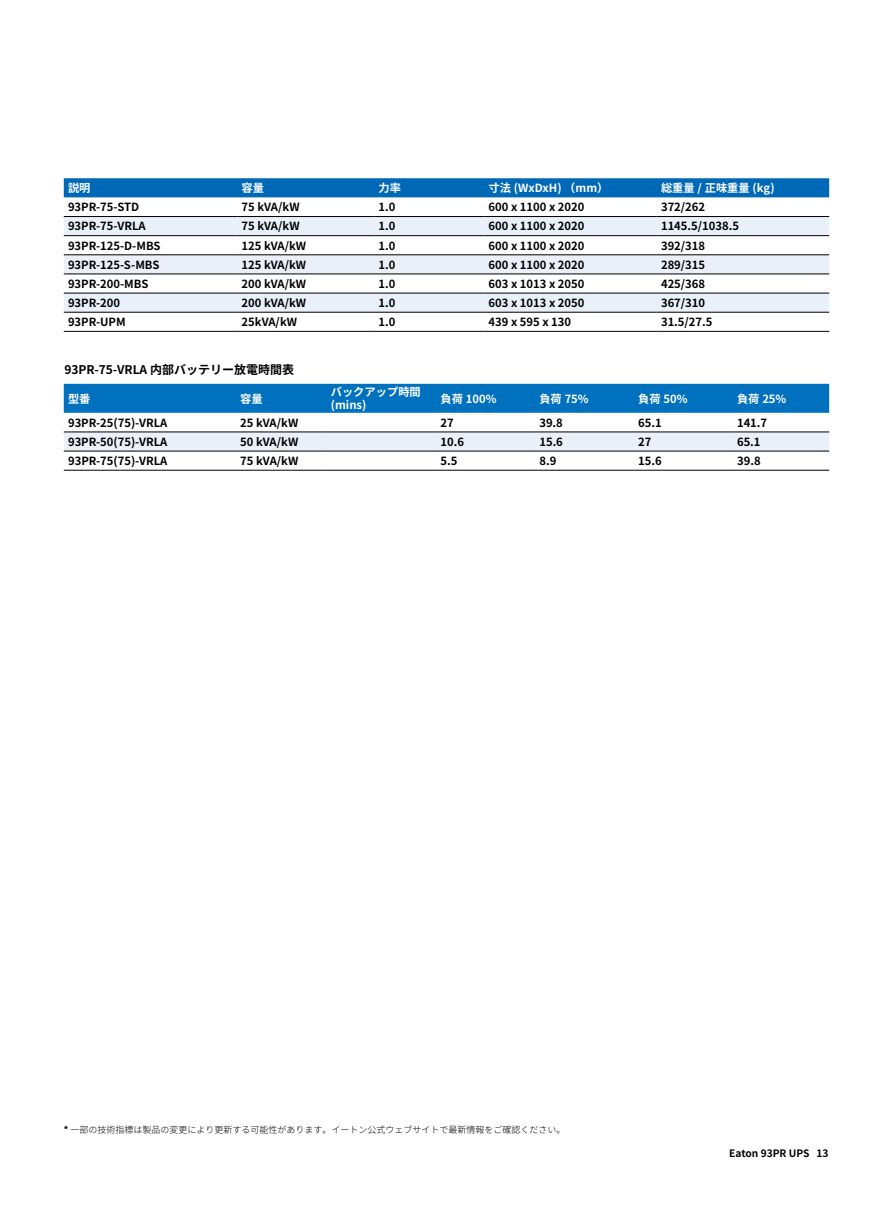
<style>
.page{position:relative;width:893px;height:1212px;background:#fff}
.page>*{position:absolute;margin:0;border:0;box-sizing:border-box;transform-origin:0 0}
.t1{font:700 12px "Noto Sans CJ Kjp";color:#000}
.t2{font:700 11.25px "Noto Sans CJ Kjp";color:#000}
.t3{font:700 11.25px/13.5px "Noto Sans CJ Kjp";color:#fff}
.t4{font:700 10.2px "Noto Sans CJ Kjp";color:#000}
.t5{font:300 9px "Noto Sans CJ Kjp";color:#000}
.s1{font-weight:700}
</style>
<div class="page">
<div style="left:64px;top:178px;width:765px;height:19px;background:#0069b7"></div>
<svg style="left:64px;top:217px;width:765px;height:95px;fill:#eaf0f9"></svg>
<hr style="left:64px;top:216px;width:173px;height:1px;background:#000">
<hr style="left:237px;top:216px;width:137px;height:1px;background:#000">
<hr style="left:374px;top:216px;width:110px;height:1px;background:#000">
<hr style="left:484px;top:216px;width:173px;height:1px;background:#000">
<hr style="left:657px;top:216px;width:172px;height:1px;background:#000">
<hr style="left:64px;top:235px;width:173px;height:1px;background:#000">
<hr style="left:237px;top:235px;width:137px;height:1px;background:#000">
<hr style="left:374px;top:235px;width:110px;height:1px;background:#000">
<hr style="left:484px;top:235px;width:173px;height:1px;background:#000">
<hr style="left:657px;top:235px;width:172px;height:1px;background:#000">
<hr style="left:64px;top:255px;width:173px;height:1px;background:#000">
<hr style="left:237px;top:255px;width:137px;height:1px;background:#000">
<hr style="left:374px;top:255px;width:110px;height:1px;background:#000">
<hr style="left:484px;top:255px;width:173px;height:1px;background:#000">
<hr style="left:657px;top:255px;width:172px;height:1px;background:#000">
<hr style="left:64px;top:274px;width:173px;height:1px;background:#000">
<hr style="left:237px;top:274px;width:137px;height:1px;background:#000">
<hr style="left:374px;top:274px;width:110px;height:1px;background:#000">
<hr style="left:484px;top:274px;width:173px;height:1px;background:#000">
<hr style="left:657px;top:274px;width:172px;height:1px;background:#000">
<hr style="left:64px;top:293px;width:173px;height:1px;background:#000">
<hr style="left:237px;top:293px;width:137px;height:1px;background:#000">
<hr style="left:374px;top:293px;width:110px;height:1px;background:#000">
<hr style="left:484px;top:293px;width:173px;height:1px;background:#000">
<hr style="left:657px;top:293px;width:172px;height:1px;background:#000">
<hr style="left:64px;top:312px;width:173px;height:1px;background:#000">
<hr style="left:237px;top:312px;width:137px;height:1px;background:#000">
<hr style="left:374px;top:312px;width:110px;height:1px;background:#000">
<hr style="left:484px;top:312px;width:173px;height:1px;background:#000">
<hr style="left:657px;top:312px;width:172px;height:1px;background:#000">
<hr style="left:64px;top:331px;width:173px;height:1px;background:#000">
<hr style="left:237px;top:331px;width:137px;height:1px;background:#000">
<hr style="left:374px;top:331px;width:110px;height:1px;background:#000">
<hr style="left:484px;top:331px;width:173px;height:1px;background:#000">
<hr style="left:657px;top:331px;width:172px;height:1px;background:#000">
<div style="left:64px;top:384px;width:765px;height:29px;background:#0071be"></div>
<div style="left:64px;top:433px;width:765px;height:18px;background:#eaf0f9"></div>
<hr style="left:64px;top:432px;width:172px;height:1px;background:#000">
<hr style="left:236px;top:432px;width:91px;height:1px;background:#000">
<hr style="left:327px;top:432px;width:109px;height:1px;background:#000">
<hr style="left:436px;top:432px;width:99px;height:1px;background:#000">
<hr style="left:535px;top:432px;width:99px;height:1px;background:#000">
<hr style="left:634px;top:432px;width:99px;height:1px;background:#000">
<hr style="left:733px;top:432px;width:96px;height:1px;background:#000">
<hr style="left:64px;top:451px;width:172px;height:1px;background:#000">
<hr style="left:236px;top:451px;width:91px;height:1px;background:#000">
<hr style="left:327px;top:451px;width:109px;height:1px;background:#000">
<hr style="left:436px;top:451px;width:99px;height:1px;background:#000">
<hr style="left:535px;top:451px;width:99px;height:1px;background:#000">
<hr style="left:634px;top:451px;width:99px;height:1px;background:#000">
<hr style="left:733px;top:451px;width:96px;height:1px;background:#000">
<hr style="left:64px;top:470px;width:172px;height:1px;background:#000">
<hr style="left:236px;top:470px;width:91px;height:1px;background:#000">
<hr style="left:327px;top:470px;width:109px;height:1px;background:#000">
<hr style="left:436px;top:470px;width:99px;height:1px;background:#000">
<hr style="left:535px;top:470px;width:99px;height:1px;background:#000">
<hr style="left:634px;top:470px;width:99px;height:1px;background:#000">
<hr style="left:733px;top:470px;width:96px;height:1px;background:#000">
<p class="t3" style="left:68px;top:181px;width:24px">説明</p>
<p class="t3" style="left:242px;top:181px;width:24px">容量</p>
<p class="t3" style="left:378px;top:181px;width:24px">力率</p>
<p class="t3" style="left:489px;top:181px;width:121px">寸法 (WxDxH) （mm）</p>
<p class="t3" style="left:661px;top:181px;width:115px">総重量 / 正味重量 (kg)</p>
<p class="t2" style="left:68px;top:201px;width:73px">93PR-75-STD</p>
<p class="t2" style="left:242px;top:201px;width:60px">75 kVA/kW</p>
<p class="t2" style="left:378px;top:201px;width:18px">1.0</p>
<p class="t2" style="left:489px;top:201px;width:97px">600 x 1100 x 2020</p>
<p class="t2" style="left:661px;top:201px;width:46px">372/262</p>
<p class="t2" style="left:68px;top:220px;width:79px">93PR-75-VRLA</p>
<p class="t2" style="left:242px;top:220px;width:60px">75 kVA/kW</p>
<p class="t2" style="left:378px;top:220px;width:18px">1.0</p>
<p class="t2" style="left:489px;top:220px;width:97px">600 x 1100 x 2020</p>
<p class="t2" style="left:661px;top:220px;width:79px">1145.5/1038.5</p>
<p class="t2" style="left:68px;top:239px;width:94px">93PR-125-D-MBS</p>
<p class="t2" style="left:242px;top:239px;width:66px">125 kVA/kW</p>
<p class="t2" style="left:378px;top:239px;width:18px">1.0</p>
<p class="t2" style="left:489px;top:239px;width:97px">600 x 1100 x 2020</p>
<p class="t2" style="left:661px;top:239px;width:46px">392/318</p>
<p class="t2" style="left:68px;top:258px;width:93px">93PR-125-S-MBS</p>
<p class="t2" style="left:242px;top:258px;width:66px">125 kVA/kW</p>
<p class="t2" style="left:378px;top:258px;width:18px">1.0</p>
<p class="t2" style="left:489px;top:258px;width:97px">600 x 1100 x 2020</p>
<p class="t2" style="left:661px;top:258px;width:46px">289/315</p>
<p class="t2" style="left:68px;top:277px;width:82px">93PR-200-MBS</p>
<p class="t2" style="left:242px;top:277px;width:66px">200 kVA/kW</p>
<p class="t2" style="left:378px;top:277px;width:18px">1.0</p>
<p class="t2" style="left:489px;top:277px;width:97px">603 x 1013 x 2050</p>
<p class="t2" style="left:661px;top:277px;width:46px">425/368</p>
<p class="t2" style="left:68px;top:296px;width:54px">93PR-200</p>
<p class="t2" style="left:242px;top:296px;width:66px">200 kVA/kW</p>
<p class="t2" style="left:378px;top:296px;width:18px">1.0</p>
<p class="t2" style="left:489px;top:296px;width:97px">603 x 1013 x 2050</p>
<p class="t2" style="left:661px;top:296px;width:46px">367/310</p>
<p class="t2" style="left:68px;top:316px;width:59px">93PR-UPM</p>
<p class="t2" style="left:242px;top:316px;width:57px">25kVA/kW</p>
<p class="t2" style="left:378px;top:316px;width:18px">1.0</p>
<p class="t2" style="left:489px;top:316px;width:84px">439 x 595 x 130</p>
<p class="t2" style="left:661px;top:316px;width:53px">31.5/27.5</p>
<p class="t1" style="left:64px;top:363px;width:231px">93PR-75-VRLA 内部バッテリー放電時間表</p>
<p class="t3" style="left:68px;top:392px;width:24px">型番</p>
<p class="t3" style="left:240px;top:392px;width:24px">容量</p>
<p class="t3" style="left:331px;top:385px;width:92px">バックアップ時間(mins)</p>
<p class="t3" style="left:440px;top:392px;width:58px">負荷 100%</p>
<p class="t3" style="left:539px;top:392px;width:51px">負荷 75%</p>
<p class="t3" style="left:638px;top:392px;width:51px">負荷 50%</p>
<p class="t3" style="left:737px;top:392px;width:51px">負荷 25%</p>
<p class="t2" style="left:68px;top:416px;width:101px">93PR-25(75)-VRLA</p>
<p class="t2" style="left:240px;top:416px;width:60px">25 kVA/kW</p>
<p class="t2" style="left:441px;top:416px;width:15px">27</p>
<p class="t2" style="left:539px;top:416px;width:25px">39.8</p>
<p class="t2" style="left:638px;top:416px;width:25px">65.1</p>
<p class="t2" style="left:737px;top:416px;width:32px">141.7</p>
<p class="t2" style="left:68px;top:435px;width:101px">93PR-50(75)-VRLA</p>
<p class="t2" style="left:240px;top:435px;width:60px">50 kVA/kW</p>
<p class="t2" style="left:441px;top:435px;width:25px">10.6</p>
<p class="t2" style="left:539px;top:435px;width:25px">15.6</p>
<p class="t2" style="left:638px;top:435px;width:15px">27</p>
<p class="t2" style="left:737px;top:435px;width:25px">65.1</p>
<p class="t2" style="left:68px;top:454px;width:101px">93PR-75(75)-VRLA</p>
<p class="t2" style="left:240px;top:454px;width:60px">75 kVA/kW</p>
<p class="t2" style="left:441px;top:454px;width:18px">5.5</p>
<p class="t2" style="left:539px;top:454px;width:18px">8.9</p>
<p class="t2" style="left:638px;top:454px;width:25px">15.6</p>
<p class="t2" style="left:737px;top:454px;width:25px">39.8</p>
<p class="t5" style="left:64px;top:1124px;width:503px"><span class="s1">*</span> 一部の技術指標は製品の変更により更新する可能性があります。イートン公式ウェブサイトで最新情報をご確認ください。</p>
<p class="t4" style="left:729px;top:1148px;width:101px">Eaton 93PR UPS 13</p>
</div>
